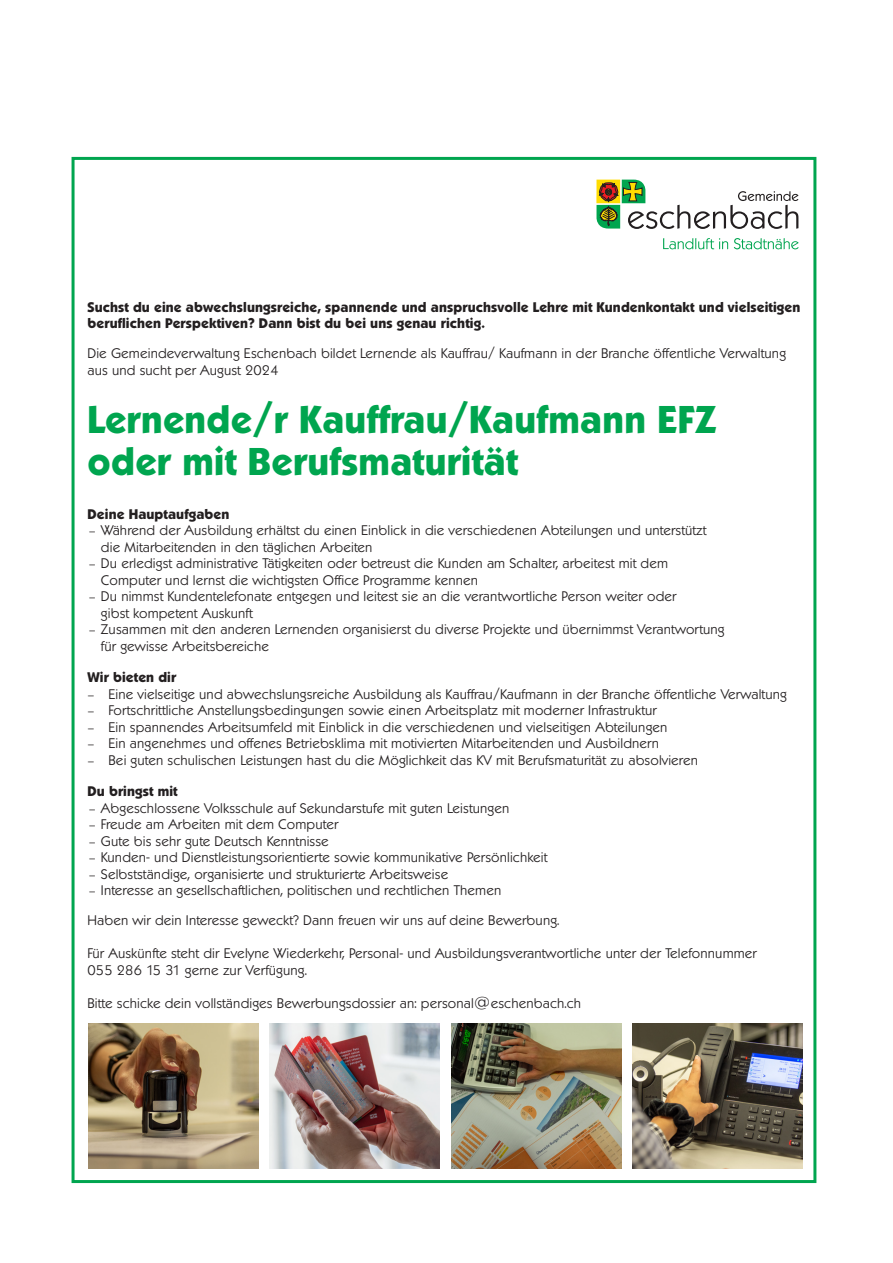
<style>
.page{position:relative;width:893px;height:1263px;background:#fff}
.page>*{position:absolute;margin:0;border:0;box-sizing:border-box;transform-origin:0 0}
.t1{font:700 37.5px/42px "Koblenz TS";letter-spacing:.01em;color:#00a54f}
.t2{font:300 13.5px/16.5px "Koblenz TS";letter-spacing:.01em;color:#231f20}
.t3{font:700 13.5px/16.5px "Koblenz TS";letter-spacing:.01em;color:#231f20}
.s1{font-family:"Minion Pro";font-weight:400}
</style>
<div class="page">
<div style="left:72px;top:157px;width:744px;height:1026px;background:#fff;border:3px solid #00a54f"></div>
<svg style="left:596px;top:180px;width:203px;height:69px"></svg>
<img style="left:451px;top:1023px;width:170px;height:146px">
<img style="left:269px;top:1023px;width:170px;height:145px">
<img style="left:632px;top:1023px;width:170px;height:146px">
<img style="left:88px;top:1023px;width:170px;height:146px">
<p class="t3" style="left:87px;top:298px;width:714px">Suchst du eine abwechslungsreiche, spannende und anspruchsvolle Lehre mit Kundenkontakt und vielseitigen beruflichen Perspektiven? Dann bist du bei uns genau richtig.</p>
<p class="t2" style="left:87px;top:345px;width:700px">Die Gemeindeverwaltung Eschenbach bildet Lernende als Kauffrau/ Kaufmann in der Branche öffentliche Verwaltung aus und sucht per August 2024</p>
<h1 class="t1" style="left:87px;top:399px;width:630px">Lernende/r Kauffrau/Kaufmann EFZ oder mit Berufsmaturität</h1>
<p class="t3" style="left:87px;top:505px;width:143px">Deine Hauptaufgaben</p>
<p class="t2" style="left:101px;top:522px;width:607px;text-indent:-12px"><span class="s1">–</span> Während der Ausbildung erhältst du einen Einblick in die verschiedenen Abteilungen und unterstützt die Mitarbeitenden in den täglichen Arbeiten</p>
<p class="t2" style="left:101px;top:555px;width:569px;text-indent:-12px"><span class="s1">–</span> Du erledigst administrative Tätigkeiten oder betreust die Kunden am Schalter, arbeitest mit dem<br>Computer und lernst die wichtigsten Office Programme kennen</p>
<p class="t2" style="left:101px;top:588px;width:577px;text-indent:-12px"><span class="s1">–</span> Du nimmst Kundentelefonate entgegen und leitest sie an die verantwortliche Person weiter oder gibst kompetent Auskunft</p>
<p class="t2" style="left:101px;top:621px;width:625px;text-indent:-12px"><span class="s1">–</span> Zusammen mit den anderen Lernenden organisierst du diverse Projekte und übernimmst Verantwortung für gewisse Arbeitsbereiche</p>
<p class="t3" style="left:87px;top:669px;width:90px">Wir bieten dir</p>
<p class="t2" style="left:87px;top:685px;width:701px"><span class="s1">–</span> Eine vielseitige und abwechslungsreiche Ausbildung als Kauffrau/Kaufmann in der Branche öffentliche Verwaltung</p>
<p class="t2" style="left:87px;top:702px;width:571px"><span class="s1">–</span> Fortschrittliche Anstellungsbedingungen sowie einen Arbeitsplatz mit moderner Infrastruktur</p>
<p class="t2" style="left:87px;top:718px;width:581px"><span class="s1">–</span> Ein spannendes Arbeitsumfeld mit Einblick in die verschiedenen und vielseitigen Abteilungen</p>
<p class="t2" style="left:87px;top:735px;width:573px"><span class="s1">–</span> Ein angenehmes und offenes Betriebsklima mit motivierten Mitarbeitenden und Ausbildnern</p>
<p class="t2" style="left:87px;top:751px;width:612px"><span class="s1">–</span> Bei guten schulischen Leistungen hast du die Möglichkeit das KV mit Berufsmaturität zu absolvieren</p>
<p class="t3" style="left:87px;top:783px;width:92px">Du bringst mit</p>
<p class="t2" style="left:89px;top:799px;width:422px"><span class="s1">–</span> Abgeschlossene Volksschule auf Sekundarstufe mit guten Leistungen</p>
<p class="t2" style="left:89px;top:816px;width:251px"><span class="s1">–</span> Freude am Arbeiten mit dem Computer</p>
<p class="t2" style="left:89px;top:832px;width:241px"><span class="s1">–</span> Gute bis sehr gute Deutsch Kenntnisse</p>
<p class="t2" style="left:89px;top:849px;width:460px"><span class="s1">–</span> Kunden- und Dienstleistungsorientierte sowie kommunikative Persönlichkeit</p>
<p class="t2" style="left:89px;top:865px;width:361px"><span class="s1">–</span> Selbstständige, organisierte und strukturierte Arbeitsweise</p>
<p class="t2" style="left:89px;top:882px;width:414px"><span class="s1">–</span> Interesse an gesellschaftlichen, politischen und rechtlichen Themen</p>
<p class="t2" style="left:87px;top:912px;width:473px">Haben wir dein Interesse geweckt? Dann freuen wir uns auf deine Bewerbung.</p>
<p class="t2" style="left:87px;top:945px;width:671px">Für Auskünfte steht dir Evelyne Wiederkehr, Personal- und Ausbildungsverantwortliche unter der Telefonnummer<br>055 286 15 31 gerne zur Verfügung.</p>
<p class="t2" style="left:87px;top:994px;width:495px">Bitte schicke dein vollständiges Bewerbungsdossier an: personal@eschenbach.ch</p>
</div>
